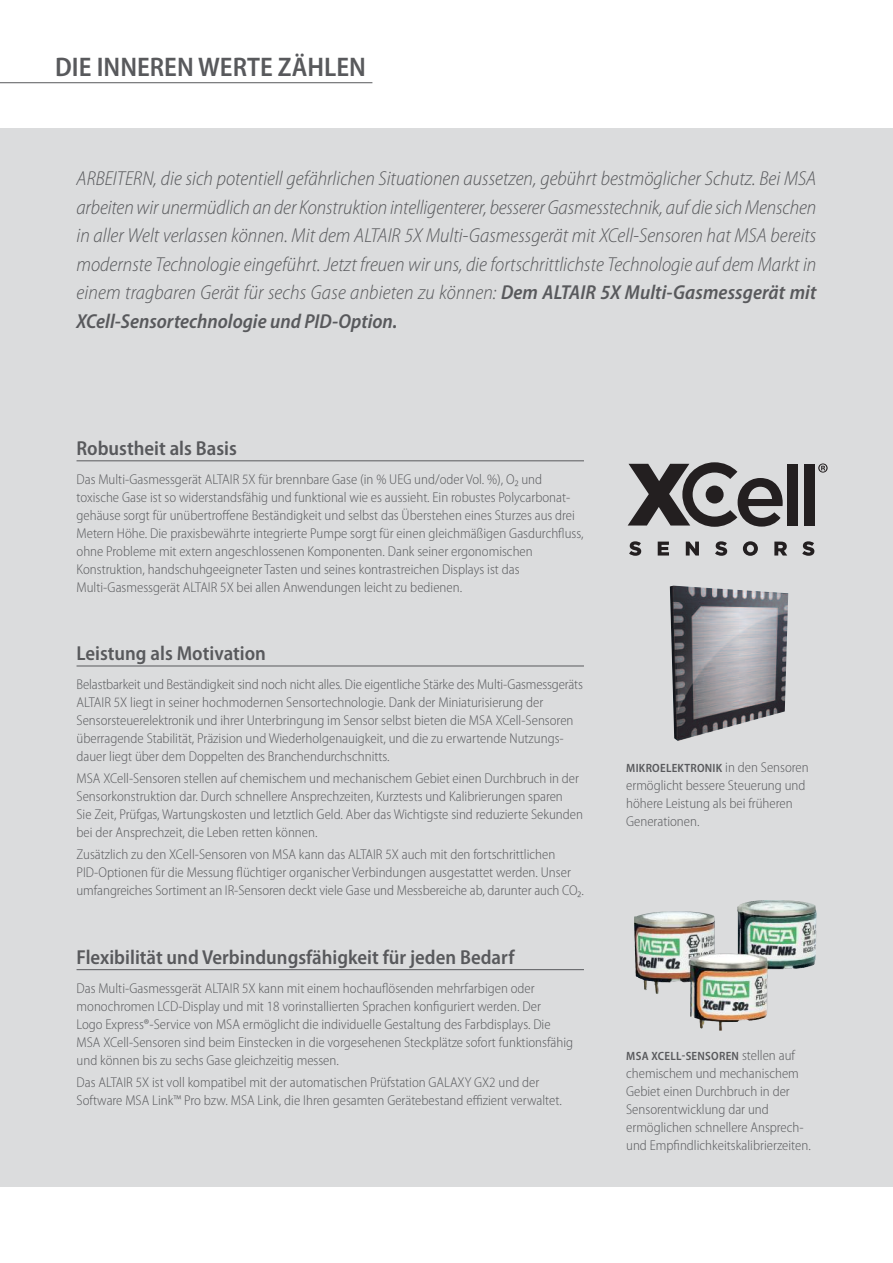
<style>
.page{position:relative;width:893px;height:1263px;background:#fff}
.page>*{position:absolute;margin:0;border:0;box-sizing:border-box;transform-origin:0 0}
.t1{font:600 semi-condensed 27px "Myriad Pro";color:#58595c}
.t2{font:italic 300 semi-condensed 20.25px/28.5px "Myriad Pro";letter-spacing:.005em;color:#58595c;text-align:justify}
.t3{font:600 semi-condensed 20.25px "Myriad Pro";color:#58595c}
.t4{font:300 semi-condensed 14.25px/18px "Myriad Pro";color:#58595c}
.t5{font:600 semi-condensed 12px "Myriad Pro";letter-spacing:.02em;color:#58595c}
.s1{font-weight:600}
.s2{font-weight:300;font-size:14.25px}
</style>
<div class="page">
<div style="left:0;top:128px;width:893px;height:1058px;background:#dbdcdd"></div>
<img style="left:670px;top:586px;width:118px;height:155px">
<img style="left:634px;top:900px;width:183px;height:130px">
<div style="left:787px;top:464px;width:11px;height:61px;background:#231f20"></div>
<div style="left:804px;top:464px;width:11px;height:61px;background:#231f20"></div>
<svg style="left:629px;top:541px;width:12px;height:15px"></svg>
<svg style="left:658px;top:542px;width:11px;height:13px"></svg>
<svg style="left:686px;top:542px;width:13px;height:13px"></svg>
<svg style="left:715px;top:541px;width:12px;height:15px"></svg>
<svg style="left:743px;top:541px;width:15px;height:15px"></svg>
<svg style="left:774px;top:542px;width:13px;height:13px"></svg>
<svg style="left:802px;top:541px;width:12px;height:15px"></svg>
<svg style="left:628px;top:462px;width:155px;height:65px"></svg>
<svg style="left:818px;top:463px;width:10px;height:10px"></svg>
<hr style="left:77px;top:460px;width:507px;height:1px;background:#58595c">
<hr style="left:77px;top:666px;width:507px;height:1px;background:#58595c">
<hr style="left:77px;top:969px;width:507px;height:1px;background:#58595c">
<hr style="left:0;top:82px;width:372px;height:1px;background:#58595c">
<h1 class="t1" style="left:55px;top:57px;width:312px">DIE INNEREN WERTE ZÄHLEN</h1>
<p class="t2" style="left:77px;top:165px;width:741px">ARBEITERN, die sich potentiell gefährlichen Situationen aussetzen, gebührt bestmöglicher Schutz. Bei MSA arbeitenwir unermüdlich an der Konstruktion intelligenterer, besserer Gasmesstechnik, auf diesichMenschen in aller Welt verlassen können. Mit dem ALTAIR 5X Multi-Gasmessgerät mit XCell-Sensoren hat MSA bereits modernste Technologie eingeführt. Jetzt freuen wir uns, die fortschrittlichste Technologie auf dem Markt in einem tragbaren Gerät für sechs Gase anbieten zu können: <span class="s1">Dem ALTAIR 5X Multi-Gasmessgerät mit XCell-Sensortechnologie und PID-Option.</span></p>
<h2 class="t3" style="left:77px;top:441px;width:162px">Robustheit als Basis</h2>
<p class="t4" style="left:77px;top:470px;width:509px">Das Multi-Gasmessgerät ALTAIR 5X für brennbare Gase (in % UEG und/oder Vol. %), O₂ und toxische Gase ist so widerstandsfähig und funktional wie es aussieht. Ein robustes Polycarbonat&shy;gehäuse sorgt für unübertroffene Beständigkeit und selbst das Überstehen eines Sturzes aus drei Metern Höhe. Die praxisbewährte integrierte Pumpe sorgt für einen gleichmäßigen Gasdurchfluss, ohne Probleme mit extern angeschlossenen Komponenten. Dank seiner ergonomischen Konstruktion, handschuhgeeigneter Tasten und seines kontrastreichen Displays ist das Multi-Gasmessgerät ALTAIR 5X bei allen Anwendungen leicht zu bedienen.</p>
<h2 class="t3" style="left:77px;top:646px;width:191px">Leistung als Motivation</h2>
<p class="t4" style="left:77px;top:675px;width:508px">Belastbarkeit und Beständigkeit sind noch nicht alles. Die eigentliche Stärke des Multi-Gasmessgeräts ALTAIR 5X liegt in seiner hochmodernen Sensortechnologie. Dank der Miniaturisierung der Sensorsteuerelektronik und ihrer Unterbringung im Sensor selbst bieten die MSA XCell-Sensoren überragende Stabilität, Präzision und Wiederholgenauigkeit, und die zu erwartende Nutzungs&shy;dauer liegt über dem Doppelten des Branchendurchschnitts.</p>
<p class="t4" style="left:77px;top:770px;width:508px">MSA XCell-Sensoren stellen auf chemischem und mechanischem Gebiet einen Durchbruch in der Sensorkonstruktion dar. Durch schnellere Ansprechzeiten, Kurztests und Kalibrierungen sparen<br>Sie Zeit, Prüfgas, Wartungskosten und letztlich Geld. Aber das Wichtigste sind reduzierte Sekunden bei der Ansprechzeit, die Leben retten können.</p>
<p class="t4" style="left:77px;top:846px;width:509px">Zusätzlich zu den XCell-Sensoren von MSA kann das ALTAIR 5X auch mit den fortschrittlichen<br>PID-Optionen für die Messung flüchtiger organischer Verbindungen ausgestattet werden. Unser umfangreiches Sortiment an IR-Sensoren deckt viele Gase und Messbereiche ab, darunter auch CO₂.</p>
<h2 class="t3" style="left:77px;top:950px;width:440px">Flexibilität und Verbindungsfähigkeit für jeden Bedarf</h2>
<p class="t4" style="left:77px;top:979px;width:498px">Das Multi-Gasmessgerät ALTAIR 5X kann mit einem hochauflösenden mehrfarbigen oder monochromen LCD-Display und mit 18 vorinstallierten Sprachen konfiguriert werden. Der<br>Logo Express®-Service von MSA ermöglicht die individuelle Gestaltung des Farbdisplays. Die MSA XCell-Sensoren sind beim Einstecken in die vorgesehenen Steckplätze sofort funktionsfähig und können bis zu sechs Gase gleichzeitig messen.</p>
<p class="t4" style="left:77px;top:1073px;width:487px">Das ALTAIR 5X ist voll kompatibel mit der automatischen Prüfstation GALAXY GX2 und der<br>Software MSA Link™ Pro bzw. MSA Link, die Ihren gesamten Gerätebestand effizient verwaltet.</p>
<p class="t5" style="left:626px;top:763px;width:184px">MIkROELEkTRONIk <span class="s2">in den Sensoren</span></p>
<p class="t4" style="left:626px;top:776px;width:181px">ermöglicht bessere Steuerung und höhere Leistung als bei früheren<br>Generationen.</p>
<p class="t5" style="left:626px;top:1052px;width:170px">MSA XCELL-SENSOREN <span class="s2">stellen auf</span></p>
<p class="t4" style="left:626px;top:1065px;width:186px">chemischem und mechanischem<br>Gebiet einen Durchbruch in der<br>Sensorentwicklung dar und ermöglichen schnellere Ansprech&shy;und Empfindlichkeitskalibrierzeiten.</p>
</div>
